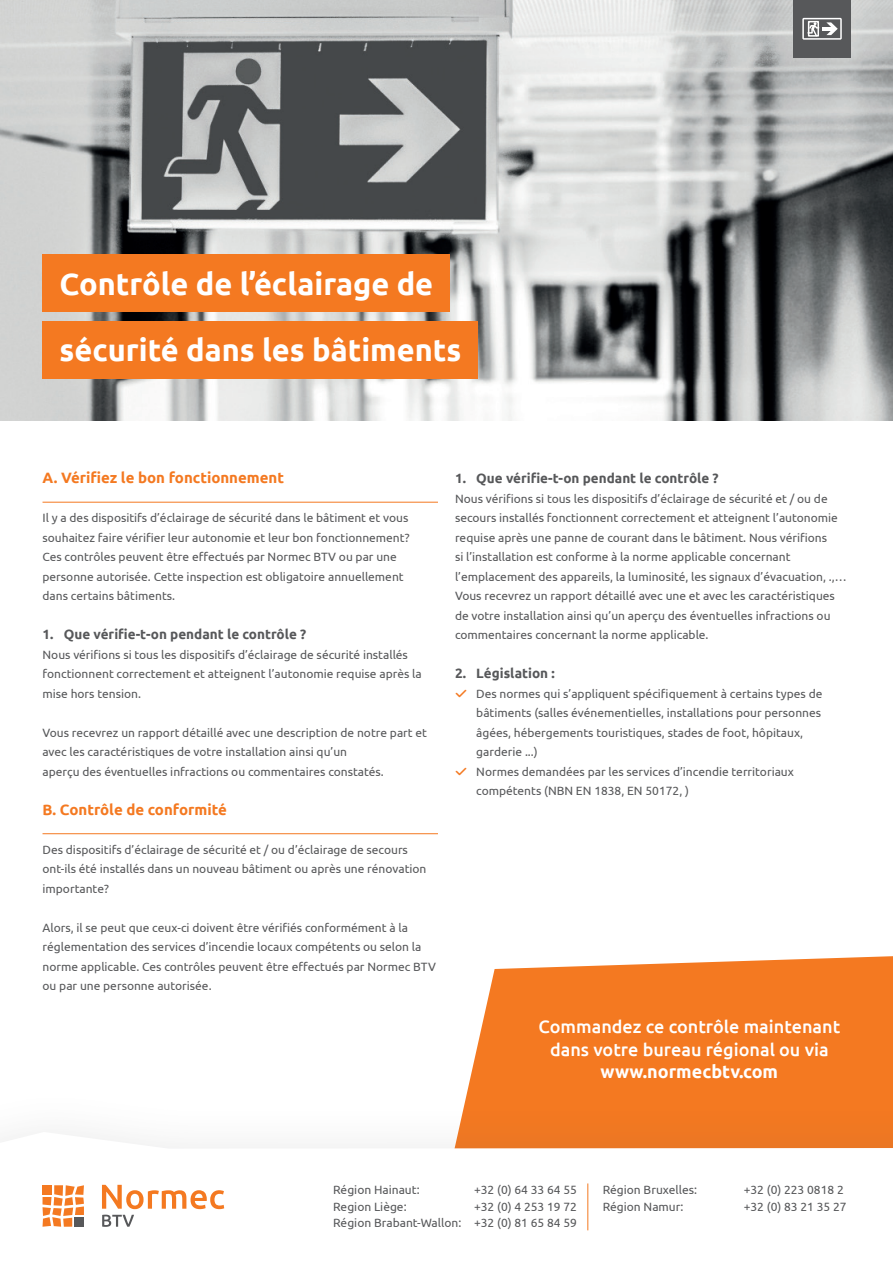
<style>
.page{position:relative;width:893px;height:1263px;background:#fff}
.page>*{position:absolute;margin:0;border:0;box-sizing:border-box;transform-origin:0 0}
._1__Hoofdtitel{font:700 30.75px "Ubuntu";color:#fff}
.t1{font:500 18px/22.5px "Ubuntu";color:#fff;text-align:center}
.t2{font:700 18px "Ubuntu";color:#fff}
._2__Oranje_titel{font:700 15px "Ubuntu";color:#f47921}
._2__Oranje_titel-2{font:700 13.5px "Ubuntu";color:#57585a}
._5__Platte_tekst_in{font:12px/19.5px "Ubuntu";color:#57585a}
.s1{color:#f47921}
</style>
<div class="page">
<img style="left:0;top:0;width:893px;height:421px">
<svg style="left:467px;top:956px;width:426px;height:135px;background:#f48433"></svg>
<div style="left:43px;top:321px;width:435px;height:57px;background:#f47921"></div>
<div style="left:43px;top:254px;width:407px;height:58px;background:#f47921"></div>
<div style="left:793px;top:0;width:57px;height:58px;background:#57585a"></div>
<svg style="left:802px;top:18px;width:40px;height:22px"></svg>
<hr style="left:43px;top:502px;width:395px;height:1px;background:#f47921">
<hr style="left:43px;top:833px;width:395px;height:1px;background:#f47921">
<div style="left:0;top:1091px;width:893px;height:172px;background:#57585a;opacity:.15"></div>
<svg style="left:0;top:1132px;width:893px;height:131px"></svg>
<svg style="left:102px;top:1185px;width:122px;height:42px"></svg>
<svg style="left:43px;top:1185px;width:41px;height:42px"></svg>
<hr style="left:587px;top:1183px;width:1px;height:47px;background:#f47921">
<p class="_1__Hoofdtitel" style="left:60px;top:265px;width:375px">Contrôle de l’éclairage de</p>
<p class="_1__Hoofdtitel" style="left:60px;top:332px;width:403px">sécurité dans les bâtiments</p>
<p class="_2__Oranje_titel" style="left:43px;top:469px;width:243px">A. Vérifiez le bon fonctionnement</p>
<p class="_5__Platte_tekst_in" style="left:43px;top:508px;width:368px">Il y a des dispositifs d’éclairage de sécurité dans le bâtiment et vous souhaitez faire vérifier leur autonomie et leur bon fonctionnement?<br>Ces contrôles peuvent être effectués par Normec BTV ou par une personne autorisée. Cette inspection est obligatoire annuellement</p>
<p class="_5__Platte_tekst_in" style="left:43px;top:586px;width:134px">dans certains bâtiments.</p>
<p class="_2__Oranje_titel-2" style="left:43px;top:626px;width:265px">1. Que vérifie-t-on pendant le contrôle ?</p>
<p class="_5__Platte_tekst_in" style="left:43px;top:644px;width:381px">Nous vérifions si tous les dispositifs d’éclairage de sécurité installés fonctionnent correctement et atteignent l’autonomie requise après la mise hors tension.</p>
<p class="_5__Platte_tekst_in" style="left:43px;top:722px;width:386px">Vous recevrez un rapport détaillé avec une description de notre part et avec les caractéristiques de votre installation ainsi qu’un</p>
<p class="_5__Platte_tekst_in" style="left:43px;top:761px;width:343px">aperçu des éventuelles infractions ou commentaires constatés.</p>
<p class="_2__Oranje_titel" style="left:43px;top:800px;width:186px">B. Contrôle de conformité</p>
<p class="_5__Platte_tekst_in" style="left:43px;top:839px;width:385px">Des dispositifs d’éclairage de sécurité et / ou d’éclairage de secours ont-ils été installés dans un nouveau bâtiment ou après une rénovation importante?</p>
<p class="_5__Platte_tekst_in" style="left:43px;top:917px;width:395px">Alors, il se peut que ceux-ci doivent être vérifiés conformément à la réglementation des services d’incendie locaux compétents ou selon la norme applicable. Ces contrôles peuvent être effectués par Normec BTV ou par une personne autorisée.</p>
<p class="_2__Oranje_titel-2" style="left:455px;top:470px;width:265px">1. Que vérifie-t-on pendant le contrôle ?</p>
<p class="_5__Platte_tekst_in" style="left:455px;top:488px;width:393px">Nous vérifions si tous les dispositifs d’éclairage de sécurité et / ou de secours installés fonctionnent correctement et atteignent l’autonomie requise après une panne de courant dans le bâtiment. Nous vérifions<br>si l’installation est conforme à la norme applicable concernant l’emplacement des appareils, la luminosité, les signaux d’évacuation, .,… Vous recevrez un rapport détaillé avec une et avec les caractéristiques de votre installation ainsi qu’un aperçu des éventuelles infractions ou commentaires concernant la norme applicable.</p>
<p class="_2__Oranje_titel-2" style="left:455px;top:665px;width:101px">2. Législation :</p>
<p class="_5__Platte_tekst_in" style="left:476px;top:683px;width:348px;text-indent:-21px"><span class="s1">✓</span> Des normes qui s’appliquent spécifiquement à certains types de bâtiments (salles événementielles, installations pour personnes âgées, hébergements touristiques, stades de foot, hôpitaux, garderie ...)</p>
<p class="_5__Platte_tekst_in" style="left:476px;top:761px;width:319px;text-indent:-21px"><span class="s1">✓</span> Normes demandées par les services d’incendie territoriaux compétents (NBN EN 1838, EN 50172, )</p>
<h2 class="t1" style="left:539px;top:1015px;width:303px">Commandez ce contrôle maintenant dans votre bureau régional ou via</h2>
<h2 class="t2" style="left:601px;top:1061px;width:179px">www.normecbtv.com</h2>
<p class="_5__Platte_tekst_in" style="left:333px;top:1179px;width:88px">Région Hainaut:</p>
<p class="_5__Platte_tekst_in" style="left:474px;top:1179px;width:104px">+32 (0) 64 33 64 55</p>
<p class="_5__Platte_tekst_in" style="left:333px;top:1196px;width:75px">Region Liège:</p>
<p class="_5__Platte_tekst_in" style="left:333px;top:1197px;width:245px;line-height:16.5px;text-align:right">+32 (0) 4 253 19 72<br>Région Brabant-Wallon: +32 (0) 81 65 84 59</p>
<p class="_5__Platte_tekst_in" style="left:603px;top:1179px;width:96px">Région Bruxelles:</p>
<p class="_5__Platte_tekst_in" style="left:744px;top:1179px;width:102px">+32 (0) 223 0818 2</p>
<p class="_5__Platte_tekst_in" style="left:603px;top:1196px;width:82px">Région Namur:</p>
<p class="_5__Platte_tekst_in" style="left:744px;top:1196px;width:104px">+32 (0) 83 21 35 27</p>
</div>
